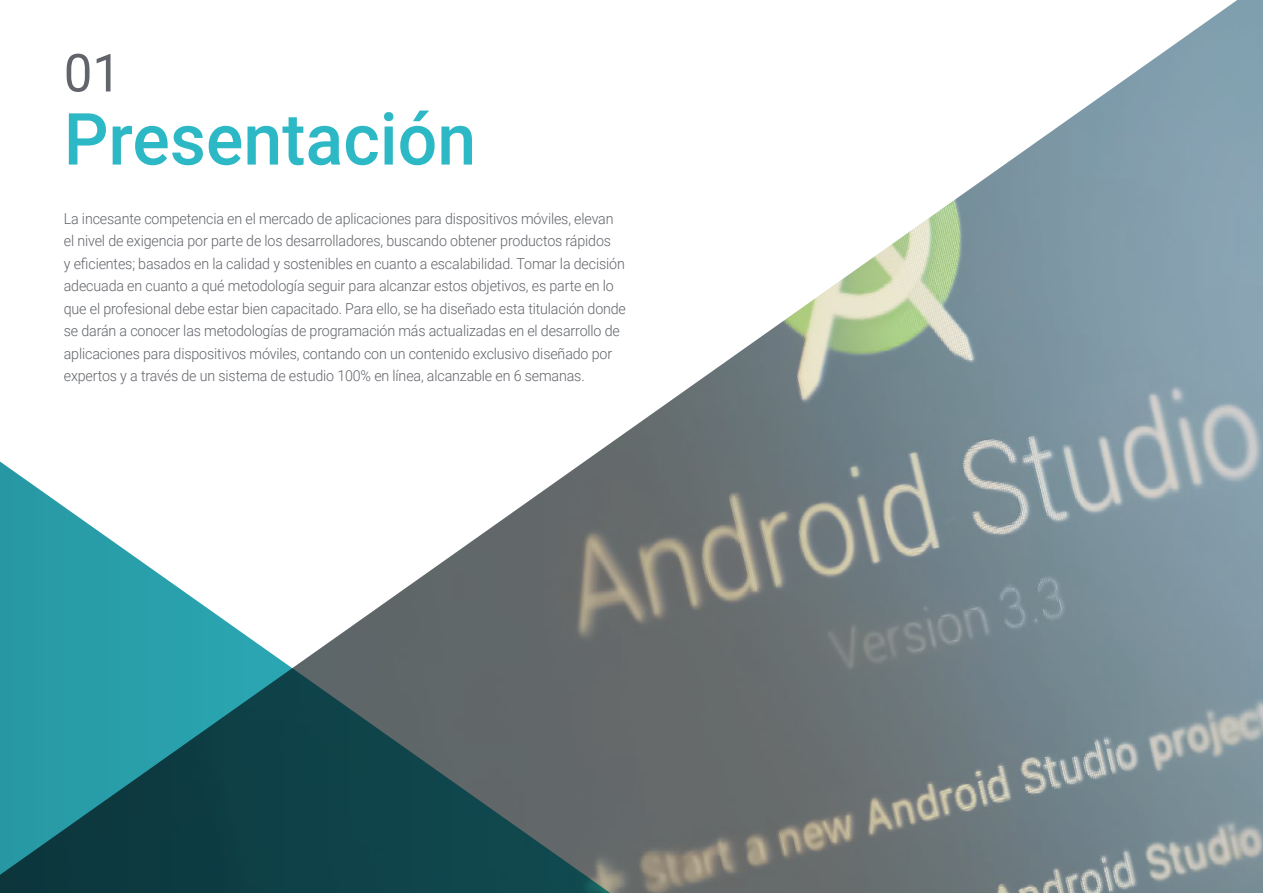
<style>
.page{position:relative;width:1263px;height:893px;background:#fff}
.page>*{position:absolute;margin:0;border:0;box-sizing:border-box;transform-origin:0 0}
.t1{font:500 72px "Roboto";color:#2db8c5}
.t2{font:52.5px "Roboto";color:#61646a}
.t3{font:300 15px/22.5px "Roboto";letter-spacing:-.01em;color:#61646a;scale:.95 1}
</style>
<div class="page">
<img style="left:606px;top:0;width:657px;height:893px">
<svg style="left:0;top:446px;width:640px;height:447px"></svg>
<h2 class="t2" style="left:64px;top:36px;width:59px">01</h2>
<h1 class="t1" style="left:64px;top:89px;width:414px">Presentación</h1>
<p class="t3" style="left:64px;top:207px;width:593px">La incesante competencia en el mercado de aplicaciones para dispositivos móviles, elevan el nivel de exigencia por parte de los desarrolladores, buscando obtener productos rápidos<br>y eficientes; basados en la calidad y sostenibles en cuanto a escalabilidad. Tomar la decisión adecuada en cuanto a qué metodología seguir para alcanzar estos objetivos, es parte en lo que el profesional debe estar bien capacitado. Para ello, se ha diseñado esta titulación donde se darán a conocer las metodologías de programación más actualizadas en el desarrollo de aplicaciones para dispositivos móviles, contando con un contenido exclusivo diseñado por expertos y a través de un sistema de estudio 100% en línea, alcanzable en 6 semanas.</p>
</div>
